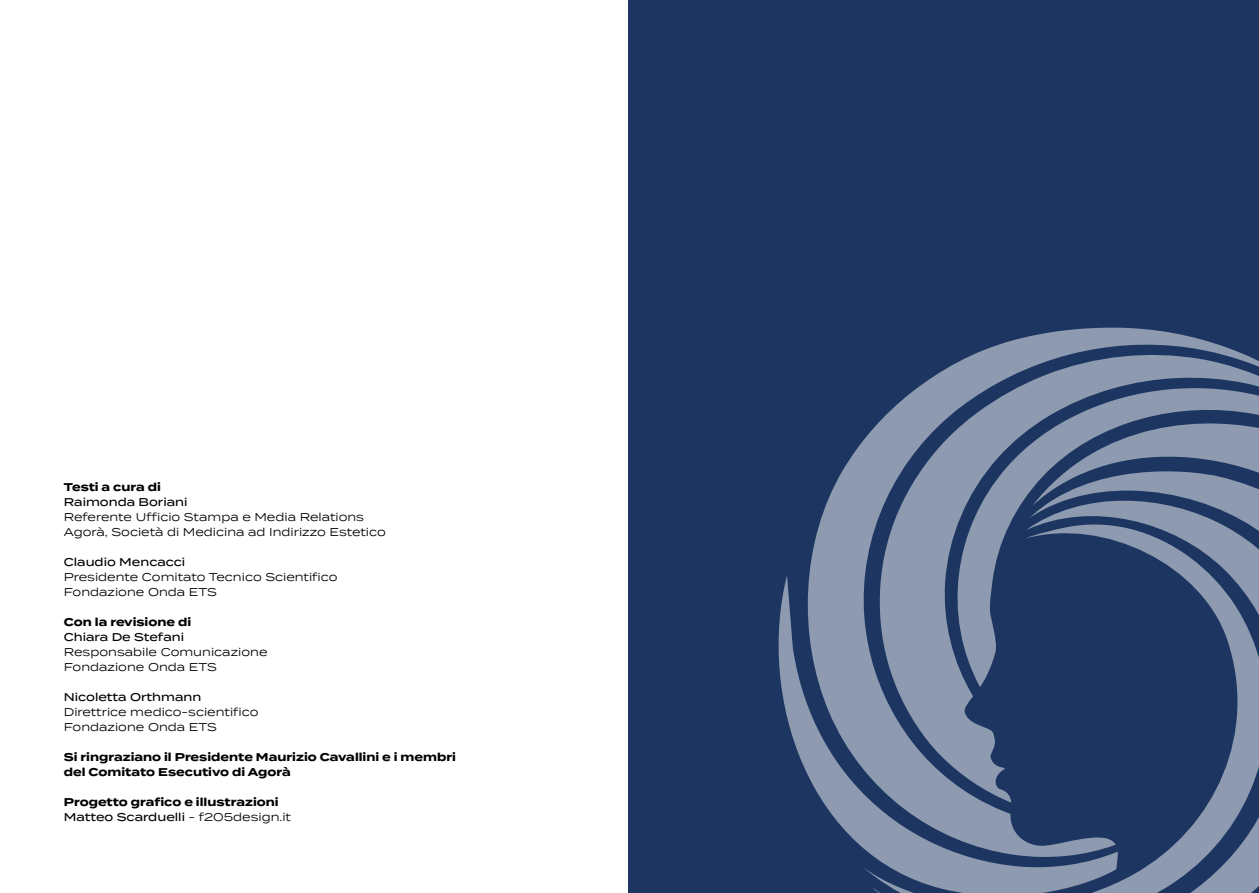
<style>
.page{position:relative;width:1259px;height:893px;background:#fff}
.page>*{position:absolute;margin:0;border:0;box-sizing:border-box;transform-origin:0 0}
.TESTOCORPO{font:11.25px "Termina";color:#000}
.TESTOCORPO-2{font:700 11.25px "Termina";color:#000}
.TESTOCORPO-3{font:500 11.25px "Termina";color:#000}
.s1{font-weight:400}
</style>
<div class="page">
<div style="left:629px;top:0;width:630px;height:893px;background:#1c3661"></div>
<svg style="left:809px;top:327px;width:424px;height:248px"></svg>
<svg style="left:778px;top:575px;width:85px;height:273px;fill:#8d9aaf"></svg>
<svg style="left:878px;top:350px;width:381px;height:139px;fill:#8d9aaf"></svg>
<svg style="left:863px;top:516px;width:9px;height:359px;fill:#8d9aaf"></svg>
<svg style="left:872px;top:489px;width:387px;height:404px"></svg>
<svg style="left:941px;top:383px;width:318px;height:304px"></svg>
<p class="TESTOCORPO-2" style="left:64px;top:479px;width:99px">Testi a cura di</p>
<p class="TESTOCORPO-3" style="left:64px;top:494px;width:125px">Raimonda Boriani</p>
<p class="TESTOCORPO" style="left:64px;top:509px;width:302px">Referente Ufficio Stampa e Media Relations</p>
<p class="TESTOCORPO" style="left:64px;top:524px;width:323px">Agorà, Società di Medicina ad Indirizzo Estetico</p>
<p class="TESTOCORPO-3" style="left:64px;top:554px;width:123px">Claudio Mencacci</p>
<p class="TESTOCORPO" style="left:64px;top:569px;width:275px">Presidente Comitato Tecnico Scientifico</p>
<p class="TESTOCORPO" style="left:64px;top:584px;width:155px">Fondazione Onda ETS</p>
<p class="TESTOCORPO-2" style="left:64px;top:614px;width:129px">Con la revisione di</p>
<p class="TESTOCORPO-3" style="left:64px;top:629px;width:122px">Chiara De Stefani</p>
<p class="TESTOCORPO" style="left:64px;top:644px;width:205px">Responsabile Comunicazione</p>
<p class="TESTOCORPO" style="left:64px;top:659px;width:155px">Fondazione Onda ETS</p>
<p class="TESTOCORPO-3" style="left:64px;top:689px;width:139px">Nicoletta Orthmann</p>
<p class="TESTOCORPO" style="left:64px;top:704px;width:196px">Direttrice medico-scientifico</p>
<p class="TESTOCORPO" style="left:64px;top:719px;width:155px">Fondazione Onda ETS</p>
<p class="TESTOCORPO-2" style="left:64px;top:749px;width:394px">Si ringraziano il Presidente Maurizio Cavallini e i membri</p>
<p class="TESTOCORPO-2" style="left:64px;top:764px;width:228px">del Comitato Esecutivo di Agorà</p>
<p class="TESTOCORPO-2" style="left:64px;top:794px;width:216px">Progetto grafico e illustrazioni</p>
<p class="TESTOCORPO-3" style="left:64px;top:809px;width:229px">Matteo Scarduelli <span class="s1">- f205design.it</span></p>
</div>
